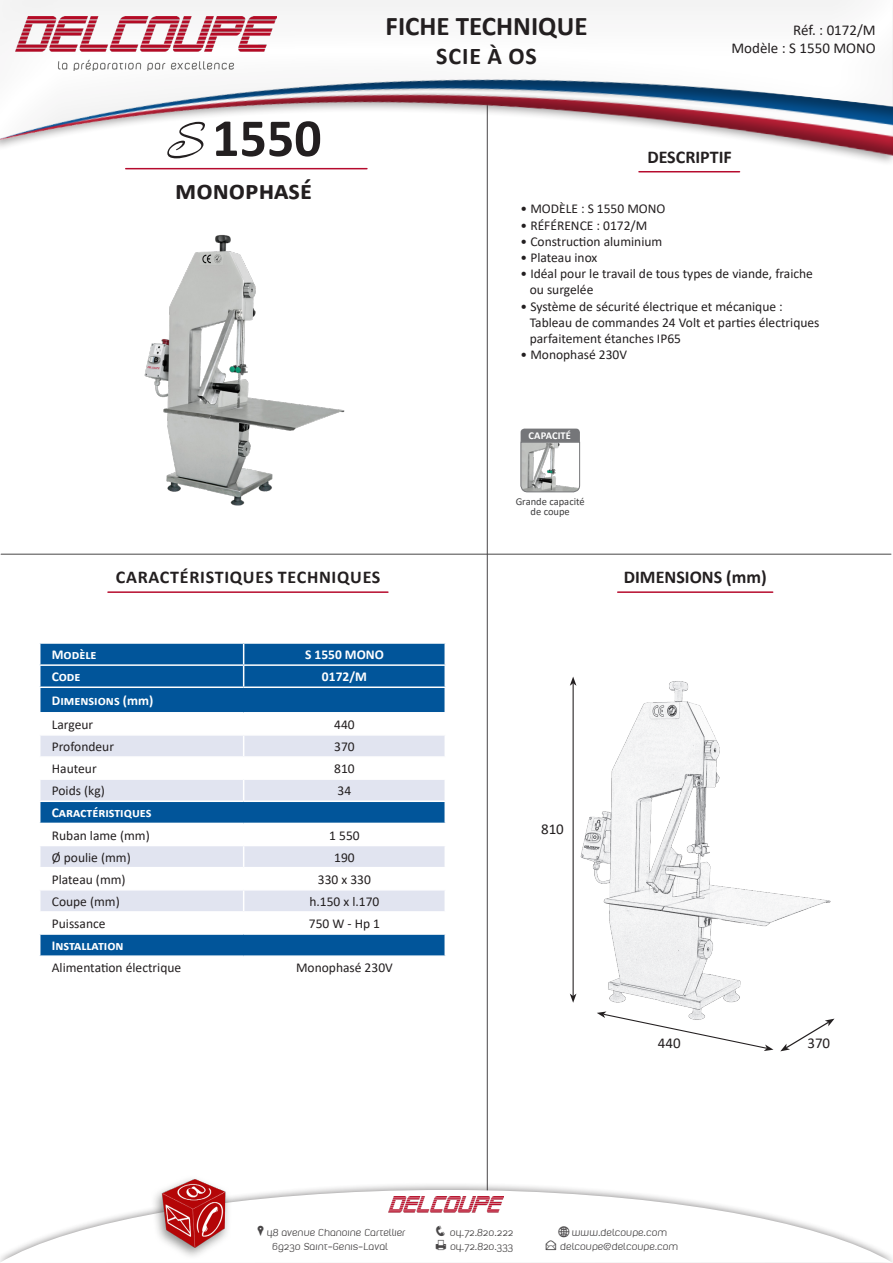
<style>
.page{position:relative;width:893px;height:1263px;background:#fff}
.page>*{position:absolute;margin:0;border:0;box-sizing:border-box;transform-origin:0 0}
.t1{font:700 54px "Calibri";color:#231f20}
.t2{font:700 27px "Calibri";color:#231f20}
.t3{font:700 24px "Calibri";letter-spacing:.04em;color:#231f20}
.t4{font:700 18px "Calibri";letter-spacing:.03em;color:#231f20}
.t5{font:700 18px "Calibri";color:#231f20}
.texte_intro{font:15px "Calibri";color:#231f20}
.texte_intro-2{font:13.5px "Calibri";color:#231f20}
.t6{font:700 13.5px "Calibri";color:#fff}
.t7{font:12px "AFCENTERA";color:#484647}
.titre_TR{font:10.5px "Calibri";color:#3e3e3f}
.titre_TR-2{font:700 10.5px "Calibri";letter-spacing:.01em;color:#fff}
.s1{font-family:"Corinthia";font-weight:400;font-size:63px}
</style>
<div class="page">
<svg style="left:520px;top:429px;width:60px;height:63px"></svg>
<img style="left:576px;top:681px;width:259px;height:338px">
<img style="left:144px;top:247px;width:201px;height:259px">
<hr style="left:487px;top:76px;width:1px;height:1119px;background:#484647">
<hr style="left:1px;top:554px;width:890px;height:1px;background:#484647">
<div style="left:0;top:1182px;width:893px;height:81px;background:#231f20;opacity:.6"></div>
<svg style="left:0;top:1190px;width:893px;height:73px"></svg>
<img style="left:145px;top:1179px;width:91px;height:83px">
<img style="left:389px;top:1197px;width:114px;height:18px">
<hr style="left:108px;top:591px;width:280px;height:2px;background:#b60b2d">
<hr style="left:618px;top:591px;width:155px;height:2px;background:#b60b2d">
<div style="left:0;top:0;width:893px;height:157px;background:#f3f3f3"></div>
<svg style="left:0;top:7px;width:893px;height:240px;fill:#fff"></svg>
<svg style="left:597px;top:1011px;width:176px;height:40px"></svg>
<svg style="left:780px;top:1019px;width:54px;height:32px"></svg>
<hr style="left:573px;top:683px;width:1px;height:313px;background:#231f20">
<svg style="left:570px;top:993px;width:6px;height:10px"></svg>
<svg style="left:570px;top:676px;width:6px;height:10px"></svg>
<svg style="left:40px;top:644px;width:404px;height:311px;fill:#01559a"></svg>
<svg style="left:40px;top:736px;width:404px;height:175px;fill:#e1e4f0"></svg>
<hr style="left:39px;top:664px;width:205px;height:2px;background:#fff">
<hr style="left:244px;top:664px;width:202px;height:2px;background:#fff">
<svg style="left:243px;top:644px;width:1px;height:42px"></svg>
<hr style="left:39px;top:686px;width:205px;height:2px;background:#fff">
<hr style="left:244px;top:686px;width:202px;height:2px;background:#fff">
<hr style="left:39px;top:712px;width:205px;height:1px;background:#fff">
<hr style="left:244px;top:712px;width:202px;height:1px;background:#fff">
<hr style="left:39px;top:734px;width:205px;height:2px;background:#fff">
<hr style="left:244px;top:734px;width:202px;height:2px;background:#fff">
<hr style="left:39px;top:756px;width:205px;height:2px;background:#fff">
<hr style="left:244px;top:756px;width:202px;height:2px;background:#fff">
<hr style="left:39px;top:778px;width:205px;height:2px;background:#fff">
<hr style="left:244px;top:778px;width:202px;height:2px;background:#fff">
<svg style="left:243px;top:713px;width:1px;height:87px"></svg>
<hr style="left:39px;top:800px;width:205px;height:2px;background:#fff">
<hr style="left:244px;top:800px;width:202px;height:2px;background:#fff">
<hr style="left:39px;top:823px;width:205px;height:1px;background:#fff">
<hr style="left:244px;top:823px;width:202px;height:1px;background:#fff">
<hr style="left:39px;top:845px;width:205px;height:1px;background:#fff">
<hr style="left:244px;top:845px;width:202px;height:1px;background:#fff">
<hr style="left:39px;top:867px;width:205px;height:1px;background:#fff">
<hr style="left:244px;top:867px;width:202px;height:1px;background:#fff">
<hr style="left:39px;top:889px;width:205px;height:1px;background:#fff">
<hr style="left:244px;top:889px;width:202px;height:1px;background:#fff">
<hr style="left:39px;top:911px;width:205px;height:2px;background:#fff">
<hr style="left:244px;top:911px;width:202px;height:2px;background:#fff">
<svg style="left:243px;top:824px;width:1px;height:109px"></svg>
<hr style="left:39px;top:933px;width:205px;height:2px;background:#fff">
<hr style="left:244px;top:933px;width:202px;height:2px;background:#fff">
<svg style="left:436px;top:1240px;width:10px;height:10px"></svg>
<svg style="left:258px;top:1225px;width:6px;height:10px"></svg>
<svg style="left:546px;top:1226px;width:23px;height:24px"></svg>
<p class="t1" style="left:167px;top:100px;width:156px"><span class="s1">S</span> 1550</p>
<p class="t2" style="left:175px;top:171px;width:139px">monophasé</p>
<p class="t2" style="left:386px;top:7px;width:203px">FICHE TECHNIQUE</p>
<p class="t3" style="left:436px;top:39px;width:102px">SCIE À OS</p>
<p class="texte_intro" style="left:793px;top:20px;width:84px">Réf. : 0172/M</p>
<p class="texte_intro" style="left:731px;top:38px;width:146px">Modèle : S 1550 MONO</p>
<p class="t5" style="left:647px;top:145px;width:86px">DESCRIPTIF</p>
<p class="texte_intro-2" style="left:521px;top:199px;width:146px">• MODÈLE : S 1550 MONO</p>
<p class="texte_intro-2" style="left:521px;top:216px;width:128px">• RÉFÉRENCE : 0172/M</p>
<p class="texte_intro-2" style="left:521px;top:232px;width:143px">• Construction aluminium</p>
<p class="texte_intro-2" style="left:521px;top:248px;width:78px">• Plateau inox</p>
<p class="texte_intro-2" style="left:521px;top:264px;width:294px">• Idéal pour le travail de tous types de viande, fraiche</p>
<p class="texte_intro-2" style="left:530px;top:280px;width:65px">ou surgelée</p>
<p class="texte_intro-2" style="left:521px;top:297px;width:264px">• Système de sécurité électrique et mécanique :</p>
<p class="texte_intro-2" style="left:530px;top:313px;width:291px">Tableau de commandes 24 Volt et parties électriques</p>
<p class="texte_intro-2" style="left:530px;top:329px;width:153px">parfaitement étanches IP65</p>
<p class="texte_intro-2" style="left:521px;top:345px;width:108px">• Monophasé 230V</p>
<p class="titre_TR-2" style="left:529px;top:428px;width:44px">CAPACITÉ</p>
<p class="titre_TR" style="left:516px;top:494px;width:71px">Grande capacité</p>
<p class="titre_TR" style="left:531px;top:504px;width:41px">de coupe</p>
<p class="t4" style="left:116px;top:565px;width:266px">CARACTÉRISTIQUES TECHNIQUES</p>
<p class="t5" style="left:624px;top:564px;width:144px">DIMENSIONS (mm)</p>
<p class="t6" style="left:52px;top:645px;width:46px">Modèle</p>
<p class="t6" style="left:305px;top:645px;width:80px">S 1550 MONO</p>
<p class="t6" style="left:52px;top:667px;width:30px">Code</p>
<p class="t6" style="left:322px;top:667px;width:46px">0172/M</p>
<p class="t6" style="left:52px;top:691px;width:103px">Dimensions (mm)</p>
<p class="texte_intro-2" style="left:52px;top:715px;width:43px">Largeur</p>
<p class="texte_intro-2" style="left:334px;top:715px;width:22px">440</p>
<p class="texte_intro-2" style="left:52px;top:737px;width:64px">Profondeur</p>
<p class="texte_intro-2" style="left:334px;top:737px;width:22px">370</p>
<p class="texte_intro-2" style="left:52px;top:759px;width:46px">Hauteur</p>
<p class="texte_intro-2" style="left:334px;top:759px;width:22px">810</p>
<p class="texte_intro-2" style="left:52px;top:781px;width:55px">Poids (kg)</p>
<p class="texte_intro-2" style="left:338px;top:781px;width:15px">34</p>
<p class="t6" style="left:52px;top:803px;width:101px">Caractéristiques</p>
<p class="texte_intro-2" style="left:52px;top:826px;width:99px">Ruban lame (mm)</p>
<p class="texte_intro-2" style="left:329px;top:826px;width:32px">1 550</p>
<p class="texte_intro-2" style="left:52px;top:848px;width:81px">Ø poulie (mm)</p>
<p class="texte_intro-2" style="left:334px;top:848px;width:22px">190</p>
<p class="texte_intro-2" style="left:52px;top:870px;width:75px">Plateau (mm)</p>
<p class="texte_intro-2" style="left:318px;top:870px;width:55px">330 x 330</p>
<p class="texte_intro-2" style="left:52px;top:892px;width:70px">Coupe (mm)</p>
<p class="texte_intro-2" style="left:309px;top:892px;width:71px">h.150 x l.170</p>
<p class="texte_intro-2" style="left:52px;top:914px;width:55px">Puissance</p>
<p class="texte_intro-2" style="left:309px;top:914px;width:73px">750 W - Hp 1</p>
<p class="t6" style="left:52px;top:936px;width:73px">Installation</p>
<p class="texte_intro-2" style="left:52px;top:958px;width:131px">Alimentation électrique</p>
<p class="texte_intro-2" style="left:296px;top:958px;width:98px">Monophasé 230V</p>
<p class="texte_intro" style="left:541px;top:818px;width:24px">810</p>
<p class="texte_intro" style="left:658px;top:1033px;width:24px">440</p>
<p class="texte_intro" style="left:807px;top:1033px;width:24px">370</p>
<p class="t7" style="left:267px;top:1225px;width:140px">48 avenue Chanoine Cartellier</p>
<p class="t7" style="left:272px;top:1240px;width:117px">69230 Saint-Genis-Laval</p>
<p class="t7" style="left:435px;top:1225px;width:80px">❑ 04.72.820.222</p>
<p class="t7" style="left:450px;top:1240px;width:65px">04.72.820.333</p>
<p class="t7" style="left:572px;top:1225px;width:97px">www.delcoupe.com</p>
<p class="t7" style="left:560px;top:1240px;width:119px">delcoupe@delcoupe.com</p>
</div>
